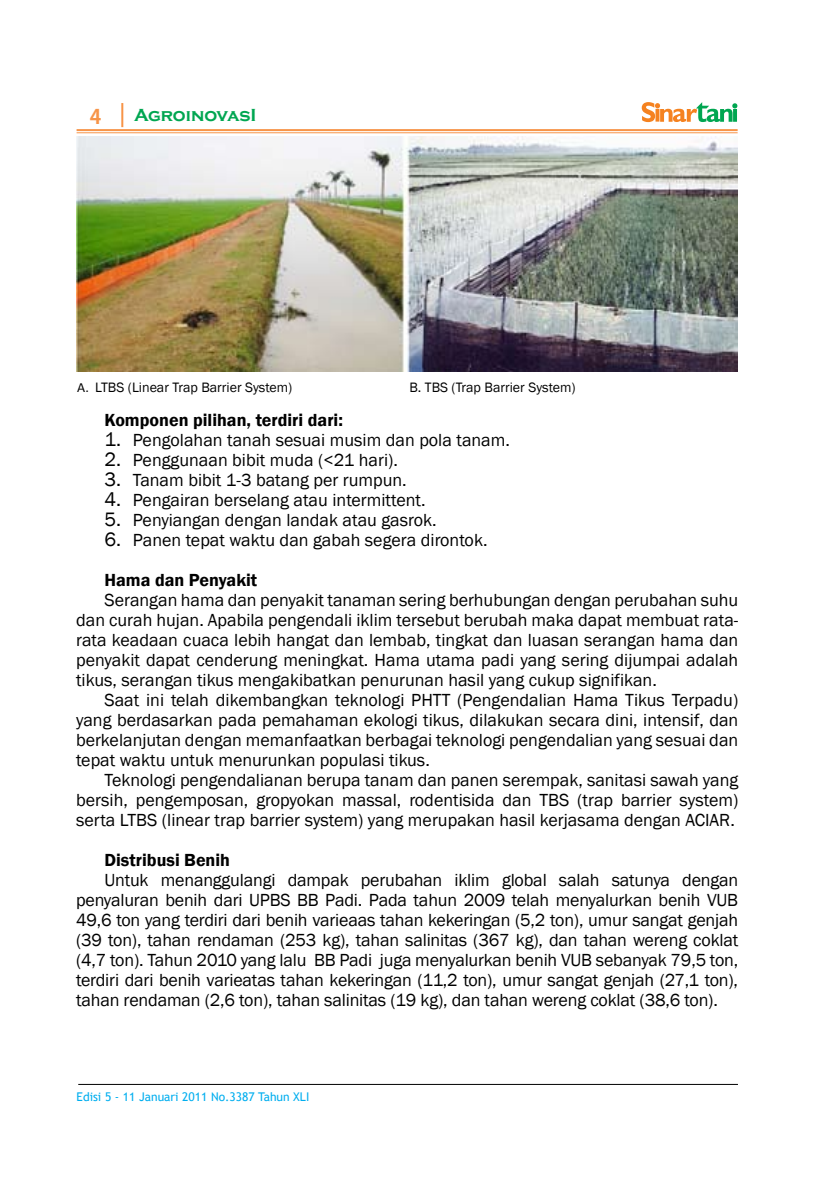
<style>
.page{position:relative;width:814px;height:1191px;background:#fff}
.page>*{position:absolute;margin:0;border:0;box-sizing:border-box;transform-origin:0 0}
.t1{font:700 20px "Koz Go Pro";color:#f79448}
.t2{font:18px/20px "Franklin Gothic";color:#000;text-align:justify}
.t3{font:600 18px "Franklin Gothic";color:#000}
.t4{font:700 18px "Copperplate Gothic";letter-spacing:-.005em;color:#00a651}
.t5{font:14px "Franklin Gothic";color:#000}
.t6{font:12px "Trebuchet MS";color:#00aeef}
.s1{font-family:"Calibri"}
.s2{font-size:20px}
</style>
<div class="page">
<img style="left:76px;top:137px;width:661px;height:234px">
<hr style="left:78px;top:1084px;width:660px;height:1px;background:#000">
<hr style="left:77px;top:129px;width:660px;height:2px;background:#f79448">
<hr style="left:77px;top:132px;width:660px;height:1px;background:#f79448">
<hr style="left:121px;top:103px;width:2px;height:24px;background:#f79448">
<svg style="left:641px;top:102px;width:96px;height:20px"></svg>
<p class="t1" style="left:90px;top:103px;width:13px">4</p>
<p class="t4" style="left:134px;top:105px;width:124px">AgroinovasI</p>
<p class="t5" style="left:77px;top:379px;width:216px"><span class="s1">A.</span> LTBS (Linear Trap Barrier System)</p>
<p class="t5" style="left:409px;top:379px;width:167px">B. TBS (Trap Barrier System)</p>
<p class="t3" style="left:104px;top:409px;width:240px">Komponen pilihan, terdiri dari:</p>
<p class="t2" style="left:104px;top:430px;width:407px"><span class="s2">1.</span> Pengolahan tanah sesuai musim dan pola tanam.</p>
<p class="t2" style="left:104px;top:450px;width:295px"><span class="s2">2.</span> Penggunaan bibit muda (&lt;21 hari).</p>
<p class="t2" style="left:104px;top:470px;width:304px"><span class="s2">3.</span> Tanam bibit 1-3 batang per rumpun.</p>
<p class="t2" style="left:104px;top:490px;width:322px"><span class="s2">4.</span> Pengairan berselang atau intermittent.</p>
<p class="t2" style="left:104px;top:510px;width:334px"><span class="s2">5.</span> Penyiangan dengan landak atau gasrok.</p>
<p class="t2" style="left:104px;top:530px;width:384px"><span class="s2">6.</span> Panen tepat waktu dan gabah segera dirontok.</p>
<p class="t3" style="left:104px;top:569px;width:154px">Hama dan Penyakit</p>
<p class="t2" style="left:76px;top:590px;width:663px;text-indent:28px">Serangan hama dan penyakit tanaman sering berhubungan dengan perubahan suhu dan curah hujan. Apabila pengendali iklim tersebut berubah maka dapat membuat rata&shy;rata keadaan cuaca lebih hangat dan lembab, tingkat dan luasan serangan hama dan penyakit dapat cenderung meningkat. Hama utama padi yang sering dijumpai adalah tikus, serangan tikus mengakibatkan penurunan hasil yang cukup signifikan.</p>
<p class="t2" style="left:76px;top:690px;width:663px;text-indent:28px">Saat ini telah dikembangkan teknologi PHTT (Pengendalian Hama Tikus Terpadu) yang berdasarkan pada pemahaman ekologi tikus, dilakukan secara dini, intensif, dan berkelanjutan dengan memanfaatkan berbagai teknologi pengendalian yang sesuai dan tepat waktu untuk menurunkan populasi tikus.</p>
<p class="t2" style="left:76px;top:770px;width:663px;text-indent:28px">Teknologi pengendalianan berupa tanam dan panen serempak, sanitasi sawah yang bersih, pengemposan, gropyokan massal, rodentisida dan TBS (trap barrier system) serta LTBS (linear trap barrier system) yang merupakan hasil kerjasama dengan ACIAR.</p>
<p class="t3" style="left:104px;top:849px;width:127px">Distribusi Benih</p>
<p class="t2" style="left:76px;top:870px;width:663px;text-indent:28px">Untuk menanggulangi dampak perubahan iklim global salah satunya dengan penyaluran benih dari UPBS BB Padi. Pada tahun 2009 telah menyalurkan benih VUB 49,6 ton yang terdiri dari benih varieaas tahan kekeringan (5,2 ton), umur sangat genjah (39 ton), tahan rendaman (253 kg), tahan salinitas (367 kg), dan tahan wereng coklat (4,7 ton). Tahun 2010 yang lalu BB Padi juga menyalurkan benih VUB sebanyak 79,5 ton, terdiri dari benih varieatas tahan kekeringan (11,2 ton), umur sangat genjah (27,1 ton), tahan rendaman (2,6 ton), tahan salinitas (19 kg), dan tahan wereng coklat (38,6 ton).</p>
<p class="t6" style="left:77px;top:1089px;width:234px">Edisi 5 - 11 Januari 2011 No.3387 Tahun XLI</p>
</div>
